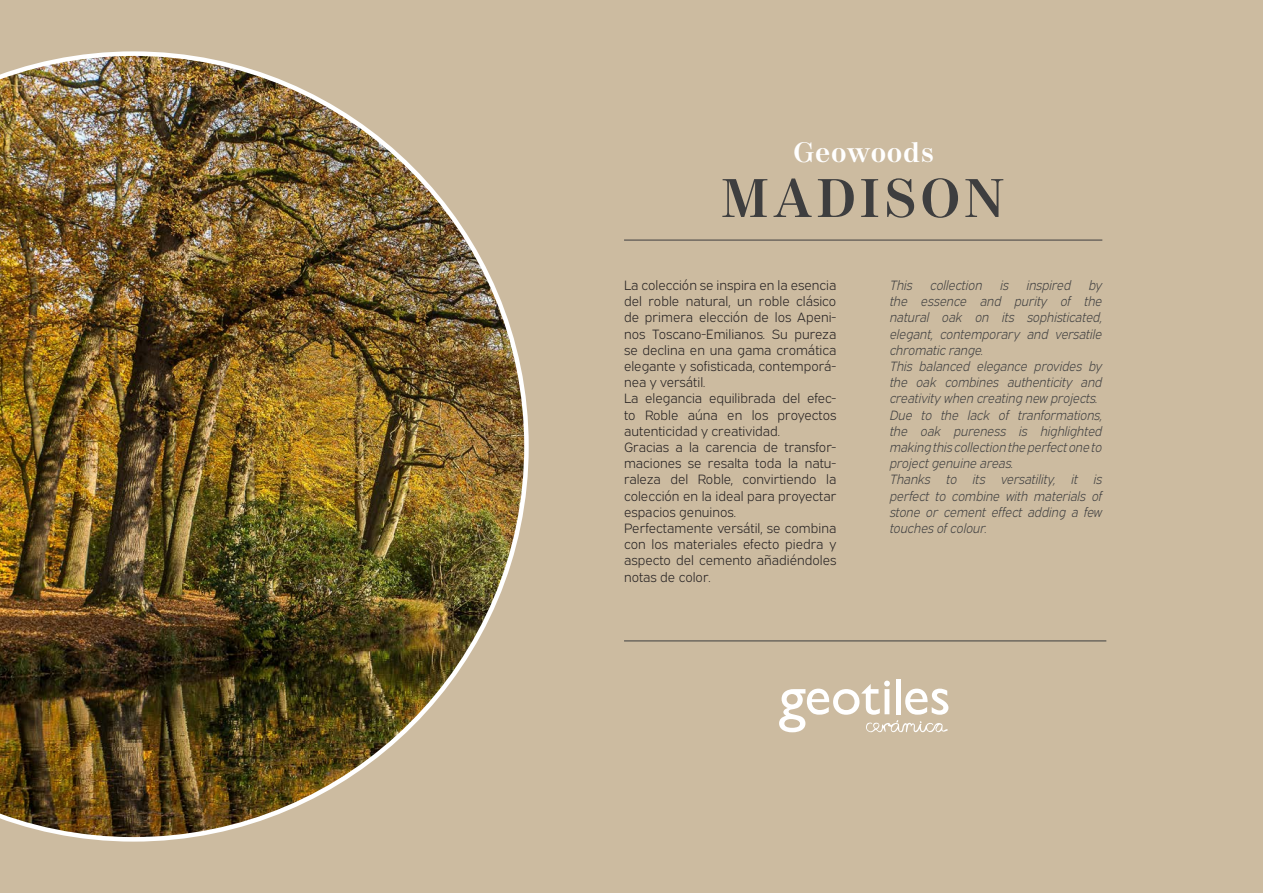
<style>
.page{position:relative;width:1263px;height:893px;background:#ccbba0}
.page>*{position:absolute;margin:0;border:0;box-sizing:border-box;transform-origin:0 0}
.t1{font:700 54px "Moderno FB";letter-spacing:.1em;color:#3e3e3f}
.t2{font:700 27.9px "Moderno FB";letter-spacing:.05em;color:#fff}
.t3{font:13.5px/16.2px "Expressway Lt";color:#231f20;text-align:justify}
.t4{font:italic 13.5px/16.2px "Expressway Lt";color:#3e3e3f;text-align:justify}
</style>
<div class="page">
<img style="left:0;top:51px;width:529px;height:791px">
<hr style="left:624px;top:240px;width:478px;height:1px;background:#3e3e3f">
<div style="left:895px;top:679px;width:5px;height:35px;background:#fff"></div>
<svg style="left:779px;top:681px;width:169px;height:52px"></svg>
<hr style="left:624px;top:641px;width:482px;height:1px;background:#3e3e3f">
<p class="t2" style="left:794px;top:137px;width:141px">Geowoods</p>
<p class="t1" style="left:722px;top:168px;width:283px">MADISON</p>
<p class="t3" style="left:624px;top:276px;width:214px">La colección se inspira en la esencia del roble natural, un roble clásico de primera elección de los Apeni&shy;nos Toscano-Emilianos. Su pureza se declina en una gama cromática</p>
<p class="t3" style="left:624px;top:357px;width:214px">elegante y sofisticada, contemporá&shy;nea y versátil.</p>
<p class="t3" style="left:624px;top:389px;width:214px">La elegancia equilibrada del efec&shy;to Roble aúna en los proyectos</p>
<p class="t3" style="left:624px;top:422px;width:158px">autenticidad y creatividad.</p>
<p class="t3" style="left:624px;top:438px;width:214px">Gracias a la carencia de transfor&shy;maciones se resalta toda la natu&shy;raleza del Roble, convirtiendo la colección en la ideal para proyectar espacios genuinos.</p>
<p class="t3" style="left:624px;top:519px;width:214px">Perfectamente versátil, se combina con los materiales efecto piedra y aspecto del cemento añadiéndoles notas de color.</p>
<p class="t4" style="left:890px;top:276px;width:214px;text-align:right">by<br>the essence and purity of the</p>
<p class="t4" style="left:890px;top:308px;width:214px">natural oak on its sophisticated,</p>
<p class="t4" style="left:890px;top:324px;width:214px">elegant, contemporary and versatile</p>
<p class="t4" style="left:890px;top:341px;width:95px">chromatic range.</p>
<p class="t4" style="left:890px;top:357px;width:214px">This balanced elegance provides by the oak combines authenticity and creativity when creating new projects.</p>
<p class="t4" style="left:890px;top:405px;width:214px">Due to the lack of tranformations, the oak pureness is highlighted</p>
<p class="t4" style="left:890px;top:438px;width:214px">making this collection the perfect one to</p>
<p class="t4" style="left:890px;top:454px;width:125px">project genuine areas.</p>
<p class="t4" style="left:890px;top:470px;width:214px">Thanks to its versatility, it is</p>
<p class="t4" style="left:890px;top:486px;width:214px">perfect to combine with materials of stone or cement effect adding a few touches of colour.</p>
<p class="t4" style="left:890px;top:276px;width:24px">This</p>
<p class="t4" style="left:930px;top:276px;width:54px">collection</p>
<p class="t4" style="left:1000px;top:276px;width:10px">is</p>
<p class="t4" style="left:1027px;top:276px;width:46px">inspired</p>
</div>
